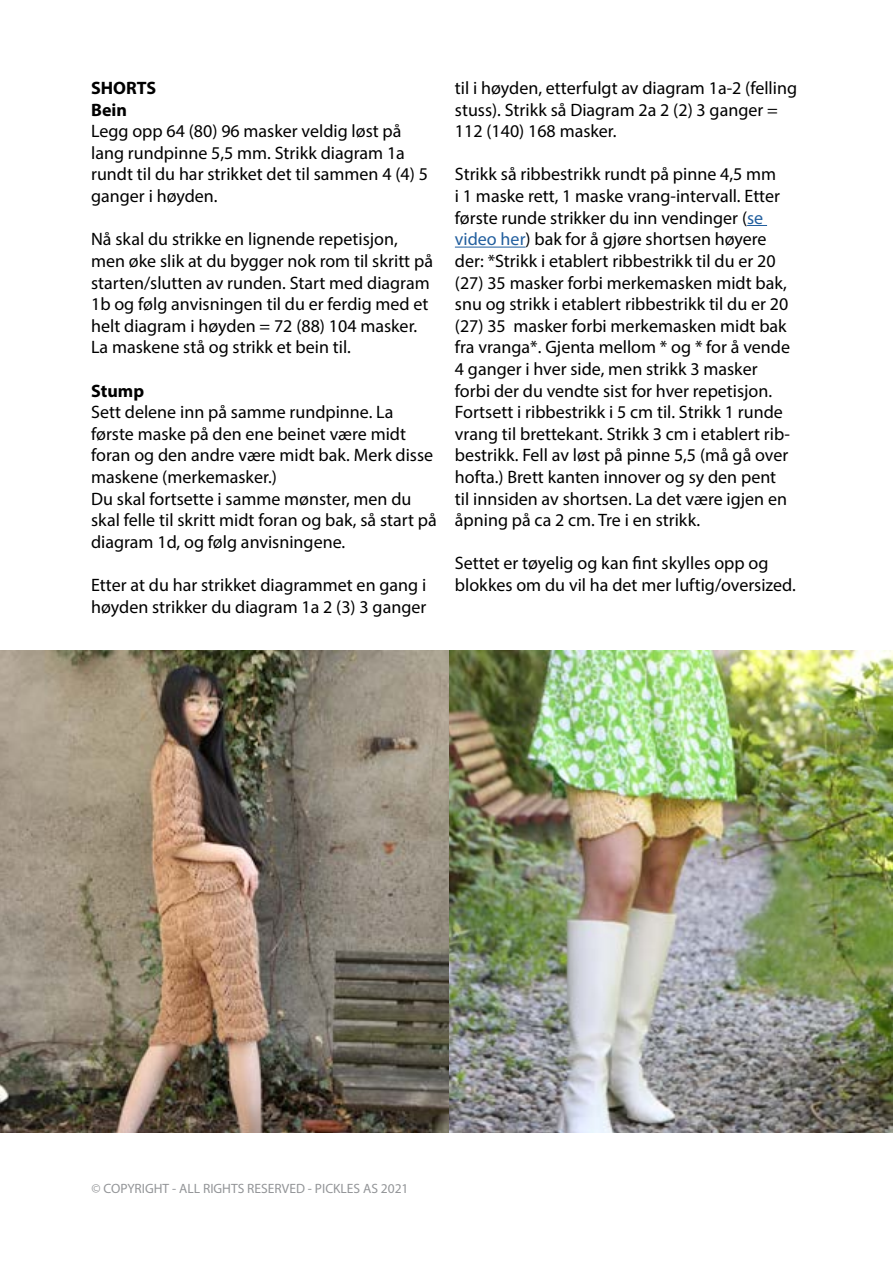
<style>
.page{position:relative;width:893px;height:1263px;background:#fff}
.page>*{position:absolute;margin:0;border:0;box-sizing:border-box;transform-origin:0 0}
.t1{font:18px/21.6px "Myriad Pro";color:#000}
.t2{font:700 18px/21.6px "Myriad Pro";color:#000}
.t3{font:13.5px "Myriad Pro";color:#939598}
.s1{color:#215e9e}
</style>
<div class="page">
<svg style="left:747px;top:225px;width:20px;height:1px"></svg>
<hr style="left:455px;top:247px;width:71px;height:1px;background:#215e9e">
<img style="left:0;top:651px;width:449px;height:482px">
<img style="left:449px;top:651px;width:444px;height:482px">
<p class="t2" style="left:91px;top:77px;width:67px">SHORTS<br>Bein</p>
<p class="t1" style="left:91px;top:120px;width:338px">Legg opp 64 (80) 96 masker veldig løst på lang rundpinne 5,5 mm. Strikk diagram 1a rundt til du har strikket det til sammen 4 (4) 5 ganger i høyden.</p>
<p class="t1" style="left:91px;top:228px;width:343px">Nå skal du strikke en lignende repetisjon, men øke slik at du bygger nok rom til skritt på starten/slutten av runden. Start med diagram 1b og følg anvisningen til du er ferdig med et helt diagram i høyden = 72 (88) 104 masker.<br>La maskene stå og strikk et bein til.</p>
<p class="t2" style="left:91px;top:379px;width:54px">Stump</p>
<p class="t1" style="left:91px;top:401px;width:347px">Sett delene inn på samme rundpinne. La første maske på den ene beinet være midt foran og den andre være midt bak. Merk disse maskene (merkemasker.)<br>Du skal fortsette i samme mønster, men du skal felle til skritt midt foran og bak, så start på diagram 1d, og følg anvisningene.</p>
<p class="t1" style="left:91px;top:574px;width:337px">Etter at du har strikket diagrammet en gang i høyden strikker du diagram 1a 2 (3) 3 ganger</p>
<p class="t1" style="left:455px;top:77px;width:344px">til i høyden, etterfulgt av diagram 1a-2 (felling stuss). Strikk så Diagram 2a 2 (2) 3 ganger =<br>112 (140) 168 masker.</p>
<p class="t1" style="left:455px;top:163px;width:337px">Strikk så ribbestrikk rundt på pinne 4,5 mm<br>i 1 maske rett, 1 maske vrang-intervall. Etter første runde strikker du inn vendinger (<span class="s1">se video her</span>) bak for å gjøre shortsen høyere der: *Strikk i etablert ribbestrikk til du er 20 (27) 35 masker forbi merkemasken midt bak, snu og strikk i etablert ribbestrikk til du er 20 (27) 35 masker forbi merkemasken midt bak fra vranga*. Gjenta mellom * og * for å vende 4 ganger i hver side, men strikk 3 masker forbi der du vendte sist for hver repetisjon.<br>Fortsett i ribbestrikk i 5 cm til. Strikk 1 runde vrang til brettekant. Strikk 3 cm i etablert rib&shy;bestrikk. Fell av løst på pinne 5,5 (må gå over hofta.) Brett kanten innover og sy den pent til innsiden av shortsen. La det være igjen en åpning på ca 2 cm. Tre i en strikk.</p>
<p class="t1" style="left:455px;top:552px;width:343px">Settet er tøyelig og kan fint skylles opp og blokkes om du vil ha det mer luftig/oversized.</p>
<p class="t3" style="left:92px;top:1180px;width:319px">© COPYRIGHT - ALL RIGHTS RESERVED - PICKLES AS 2021</p>
</div>
